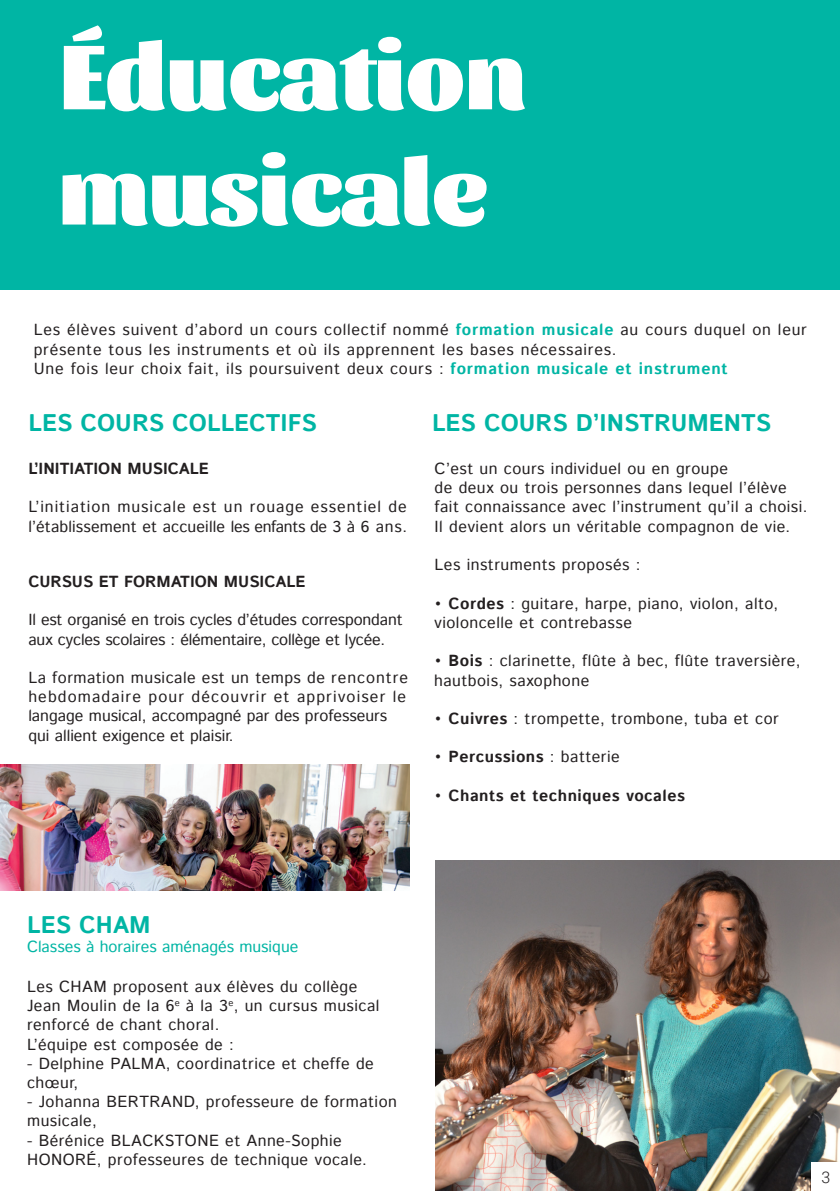
<style>
.page{position:relative;width:840px;height:1191px;background:#fff}
.page>*{position:absolute;margin:0;border:0;box-sizing:border-box;transform-origin:0 0}
.t1{font:900 96px "Sansita";color:#fff}
.t2{font:700 24px "Istok Web";color:#00b5a4}
.t3{font:16px/19.2px "Istok Web";letter-spacing:.03em;color:#231f20}
.t4{font:16px/19.2px "Istok Web";letter-spacing:.05em;color:#231f20}
.t5{font:16px/19.2px "Istok Web";letter-spacing:-.01em;color:#231f20}
.t6{font:16px/19.2px "Istok Web";letter-spacing:.06em;color:#231f20}
.t7{font:700 16px "Istok Web";letter-spacing:.03em;color:#231f20}
.t8{font:700 16px "Istok Web";color:#231f20}
.t9{font:16px "Istok Web";color:#00b5a4}
.t10{font:300 16px "Roboto";color:#231f20}
.s1{font-weight:700;color:#00b5a4}
.s2{font-weight:700}
.s3{font-weight:400}
</style>
<div class="page">
<img style="left:435px;top:860px;width:404px;height:331px">
<div style="left:0;top:0;width:839px;height:290px;background:#00b5a4"></div>
<div style="left:811px;top:1162px;width:28px;height:29px;background:#fff"></div>
<img style="left:0;top:764px;width:409px;height:127px">
<p class="t1" style="left:59px;top:17px;width:467px">Éducation</p>
<p class="t1" style="left:59px;top:132px;width:429px">musicale</p>
<p class="t4" style="left:34px;top:321px;width:774px">Les élèves suivent d’abord un cours collectif nommé <span class="s1">formation musicale</span> au cours duquel on leur présente tous les instruments et où ils apprennent les bases nécessaires.</p>
<p class="t4" style="left:34px;top:359px;width:695px">Une fois leur choix fait, ils poursuivent deux cours : <span class="s1">formation musicale et instrument</span></p>
<p class="t2" style="left:28px;top:406px;width:290px">LES COURS COLLECTIFS</p>
<p class="t8" style="left:28px;top:458px;width:182px">L’INITIATION MUSICALE</p>
<p class="t6" style="left:28px;top:498px;width:380px">L’initiation musicale est un rouage essentiel de l’établissement et accueille les enfants de 3 à 6 ans.</p>
<p class="t8" style="left:28px;top:571px;width:278px">CURSUS ET FORMATION MUSICALE</p>
<p class="t5" style="left:28px;top:611px;width:375px">Il est organisé en trois cycles d’études correspondant aux cycles scolaires : élémentaire, collège et lycée.</p>
<p class="t3" style="left:28px;top:669px;width:381px">La formation musicale est un temps de rencontre hebdomadaire pour découvrir et apprivoiser le langage musical, accompagné par des professeurs qui allient exigence et plaisir.</p>
<p class="t2" style="left:432px;top:407px;width:340px">LES COURS D’INSTRUMENTS</p>
<p class="t3" style="left:434px;top:460px;width:295px">C’est un cours individuel ou en groupe</p>
<p class="t3" style="left:434px;top:479px;width:374px">de deux ou trois personnes dans lequel l’élève fait connaissance avec l’instrument qu’il a choisi.</p>
<p class="t3" style="left:434px;top:517px;width:357px">Il devient alors un véritable compagnon de vie.</p>
<p class="t3" style="left:434px;top:556px;width:207px">Les instruments proposés :</p>
<p class="t3" style="left:434px;top:594px;width:345px"><span class="s2">• Cordes</span> : guitare, harpe, piano, violon, alto, violoncelle et contrebasse</p>
<p class="t3" style="left:434px;top:652px;width:367px"><span class="s2">• Bois</span> : clarinette, flûte à bec, flûte traversière, hautbois, saxophone</p>
<p class="t3" style="left:434px;top:710px;width:346px"><span class="s2">• Cuivres</span> : trompette, trombone, tuba et cor</p>
<p class="t7" style="left:434px;top:746px;width:187px">• Percussions <span class="s3">: batterie</span></p>
<p class="t7" style="left:434px;top:784px;width:252px">• Chants et techniques vocales</p>
<p class="t2" style="left:27px;top:909px;width:125px">LES CHAM</p>
<p class="t9" style="left:27px;top:936px;width:272px">Classes à horaires aménagés musique</p>
<p class="t3" style="left:27px;top:977px;width:354px">Les CHAM proposent aux élèves du collège<br>Jean Moulin de la 6<sup>e</sup> à la 3<sup>e</sup>, un cursus musical renforcé de chant choral.</p>
<p class="t3" style="left:27px;top:1035px;width:208px">L’équipe est composée de :</p>
<p class="t3" style="left:27px;top:1054px;width:348px">- Delphine PALMA, coordinatrice et cheffe de chœur,</p>
<p class="t3" style="left:27px;top:1093px;width:371px">- Johanna BERTRAND, professeure de formation musicale,</p>
<p class="t3" style="left:27px;top:1131px;width:341px">- Bérénice BLACKSTONE et Anne-Sophie<br>HONORÉ, professeures de technique vocale.</p>
<p class="t10" style="left:821px;top:1166px;width:10px">3</p>
</div>
